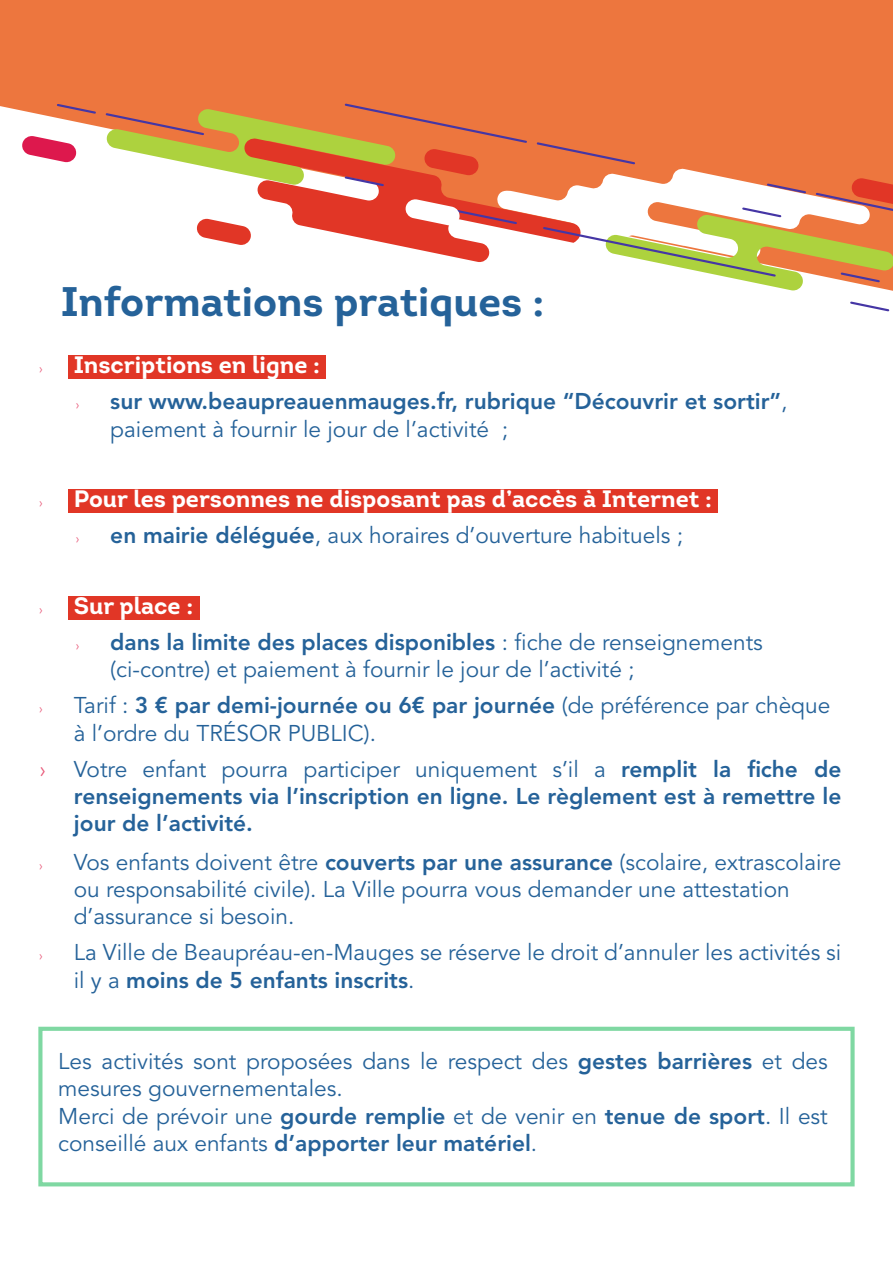
<style>
.page{position:relative;width:893px;height:1263px;background:#fff}
.page>*{position:absolute;margin:0;border:0;box-sizing:border-box;transform-origin:0 0}
.t1{font:700 41.25px "Intro";color:#256299}
.t2{font:700 23.7px "Intro";color:#fff}
.t3{font:22.65px/27.2px "Avenir LT Std";color:#256299}
.t4{font:800 22.65px/27.3px "Avenir LT Std";color:#256299}
.t5{font:300 13.5px "Avenir LT Std";color:#e85878}
.s1{font-weight:400}
.s2{font-weight:800}
.s3{font-weight:300;color:#e85878}
</style>
<div class="page">
<div style="left:0;top:0;width:893px;height:118px;background:#ed763e"></div>
<svg style="left:22px;top:136px;width:33px;height:24px"></svg>
<svg style="left:55px;top:102px;width:838px;height:210px"></svg>
<svg style="left:106px;top:108px;width:787px;height:183px"></svg>
<div style="left:68px;top:356px;width:258px;height:23px;background:#e13626"></div>
<div style="left:68px;top:490px;width:650px;height:23px;background:#e13626"></div>
<div style="left:68px;top:596px;width:131px;height:24px;background:#e13626"></div>
<div style="left:38px;top:1027px;width:817px;height:159px;border:4px solid #7fd8a2"></div>
<p class="t1" style="left:61px;top:275px;width:485px">Informations pratiques :</p>
<p class="t5" style="left:39px;top:361px;width:6px">›</p>
<p class="t2" style="left:74px;top:350px;width:248px">Inscriptions en ligne :</p>
<p class="t5" style="left:75px;top:397px;width:6px">›</p>
<p class="t4" style="left:110px;top:388px;width:679px">sur www.beaupreauenmauges.fr, rubrique “Découvrir et sortir”<span class="s1">, paiement à fournir le jour de l’activité ;</span></p>
<p class="t5" style="left:39px;top:495px;width:6px">›</p>
<p class="t2" style="left:74px;top:484px;width:640px">Pour les personnes ne disposant pas d’accès à Internet :</p>
<p class="t5" style="left:75px;top:531px;width:6px">›</p>
<p class="t3" style="left:110px;top:523px;width:574px"><span class="s2">en mairie déléguée</span>, aux horaires d’ouverture habituels ;</p>
<p class="t5" style="left:39px;top:601px;width:6px">›</p>
<p class="t2" style="left:74px;top:591px;width:121px">Sur place :</p>
<p class="t5" style="left:75px;top:637px;width:6px">›</p>
<p class="t3" style="left:110px;top:629px;width:654px"><span class="s2">dans la limite des places disponibles</span> : fiche de renseignements (ci-contre) et paiement à fournir le jour de l’activité ;</p>
<p class="t5" style="left:39px;top:701px;width:6px">›</p>
<p class="t3" style="left:74px;top:693px;width:758px">Tarif : <span class="s2">3 € par demi-journée ou 6€ par journée</span> (de préférence par chèque à l’ordre du TRÉSOR PUBLIC).</p>
<p class="t4" style="left:74px;top:755px;width:769px;text-align:justify;text-indent:-35px"><span class="s3">›</span> <span class="s1">Votre enfant pourra participer uniquement s’il a</span> remplit la fiche de renseignements via l’inscription en ligne. Le règlement est à remettre le jour de l’activité.</p>
<p class="t5" style="left:39px;top:857px;width:6px">›</p>
<p class="t3" style="left:74px;top:849px;width:769px">Vos enfants doivent être <span class="s2">couverts par une assurance</span> (scolaire, extrascolaire ou responsabilité civile). La Ville pourra vous demander une attestation d’assurance si besoin.</p>
<p class="t5" style="left:39px;top:948px;width:6px">›</p>
<p class="t3" style="left:74px;top:940px;width:769px">La Ville de Beaupréau-en-Mauges se réserve le droit d’annuler les activités si il y a <span class="s2">moins de 5 enfants inscrits</span>.</p>
<p class="t3" style="left:58px;top:1048px;width:771px">Les activités sont proposées dans le respect des <span class="s2">gestes barrières</span> et des mesures gouvernementales.</p>
<p class="t3" style="left:58px;top:1103px;width:771px">Merci de prévoir une <span class="s2">gourde remplie</span> et de venir en <span class="s2">tenue de sport</span>. Il est conseillé aux enfants <span class="s2">d’apporter leur matériel</span>.</p>
</div>
